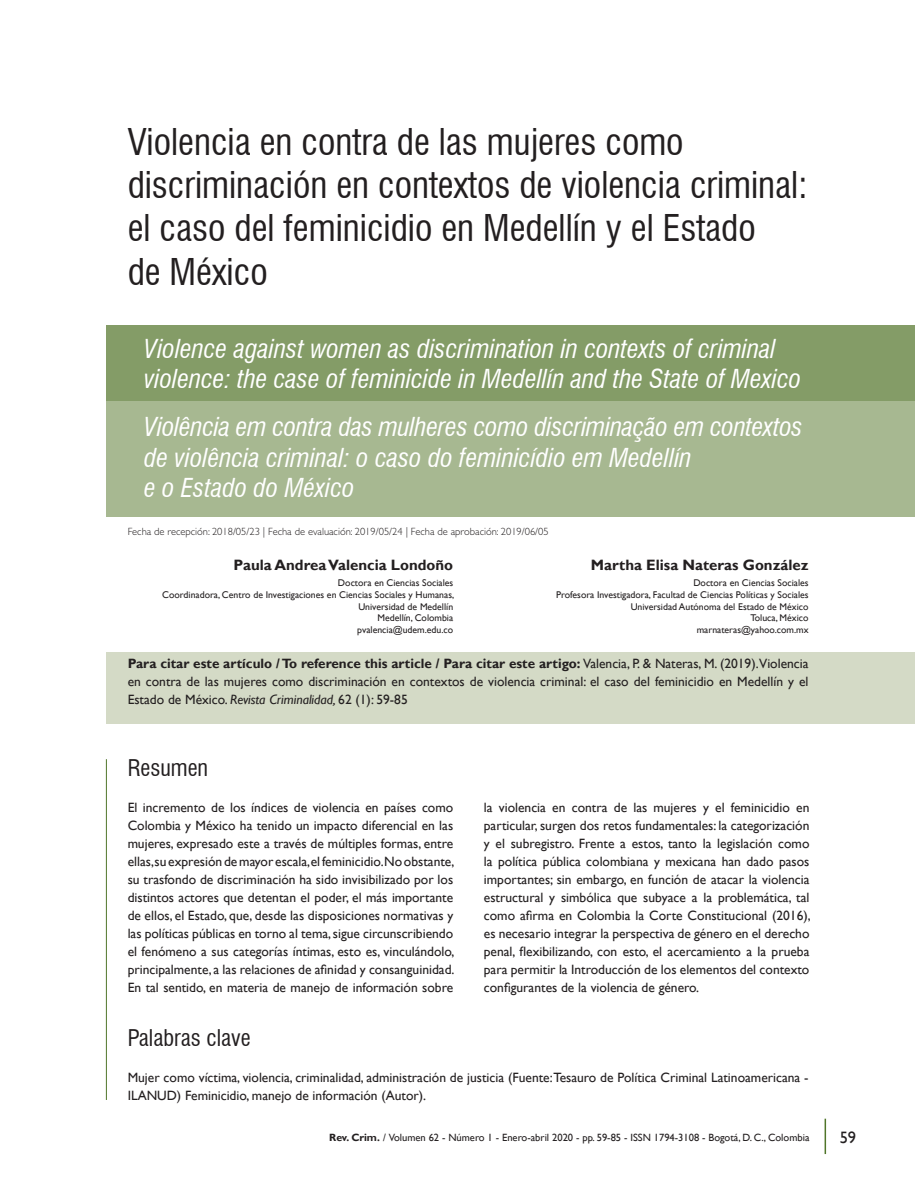
<style>
.page{position:relative;width:915px;height:1191px;background:#fff}
.page>*{position:absolute;margin:0;border:0;box-sizing:border-box;transform-origin:0 0}
.t1{font:condensed 36px/43.2px "Swiss 721 BT";color:#231f20}
.t2{font:italic condensed 25.5px/30.6px "Swiss 721 BT";color:#fff}
.t3{font:condensed 22.5px "Swiss 721 BT";color:#231f20}
.t4{font:16.5px "Gill Sans";color:#231f20}
.t5{font:700 15px "Gill Sans";color:#231f20}
.t6{font:13.5px/18px "Gill Sans";color:#231f20;text-align:justify}
.t7{font:10.5px "Gill Sans";color:#231f20}
.t8{font:300 10.5px "Gill Sans Std";color:#231f20}
.t9{font:9.75px/11.7px "Gill Sans";color:#231f20;text-align:right}
.s1{font-weight:700}
.s2{font-style:italic}
</style>
<div class="page">
<hr style="left:824px;top:1118px;width:1px;height:36px;background:#50752a">
<div style="left:106px;top:652px;width:808px;height:72px;background:#d4dac6"></div>
<div style="left:106px;top:325px;width:808px;height:78px;background:#849c67"></div>
<div style="left:106px;top:401px;width:808px;height:115px;background:#a7b891"></div>
<hr style="left:106px;top:759px;width:1px;height:341px;background:#50752a">
<h1 class="t1" style="left:128px;top:120px;width:681px">Violencia en contra de las mujeres como discriminación en contextos de violencia criminal: el caso del feminicidio en Medellín y el Estado<br>de México</h1>
<h2 class="t2" style="left:144px;top:333px;width:658px">Violence against women as discrimination in contexts of criminal violence: the case of feminicide in Medellín and the State of Mexico</h2>
<h2 class="t2" style="left:144px;top:411px;width:660px">Violência em contra das mulheres como discriminação em contextos de violência criminal: o caso do feminicídio em Medellín<br>e o Estado do México</h2>
<p class="t8" style="left:128px;top:526px;width:422px">Fecha de recepción: 2018/05/23 | Fecha de evaluación: 2019/05/24 | Fecha de aprobación: 2019/06/05</p>
<p class="t5" style="left:233px;top:556px;width:221px">Paula Andrea Valencia Londoño</p>
<p class="t9" style="left:162px;top:577px;width:293px">Doctora en Ciencias Sociales<br>Coordinadora, Centro de Investigaciones en Ciencias Sociales y Humanas, Universidad de Medellín<br>Medellín, Colombia<br>pvalencia@udem.edu.co</p>
<p class="t5" style="left:590px;top:556px;width:219px">Martha Elisa Nateras González</p>
<p class="t9" style="left:556px;top:577px;width:254px">Doctora en Ciencias Sociales<br>Profesora Investigadora, Facultad de Ciencias Políticas y Sociales Universidad Autónoma del Estado de México<br>Toluca, México<br>marnateras@yahoo.com.mx</p>
<p class="t6" style="left:128px;top:654px;width:682px"><span class="s1">Para citar este artículo / To reference this article / Para citar este artigo:</span> Valencia, P. &amp; Nateras, M. (2019).Violencia en contra de las mujeres como discriminación en contextos de violencia criminal: el caso del feminicidio en Medellín y el Estado de México. <span class="s2">Revista Criminalidad,</span> 62 (1): 59-85</p>
<h3 class="t3" style="left:128px;top:754px;width:82px">Resumen</h3>
<p class="t6" style="left:128px;top:798px;width:328px">El incremento de los índices de violencia en países como Colombia y México ha tenido un impacto diferencial en las mujeres, expresado este a través de múltiples formas, entre ellas,su expresión de mayor escala,el feminicidio.No obstante, su trasfondo de discriminación ha sido invisibilizado por los distintos actores que detentan el poder, el más importante de ellos, el Estado, que, desde las disposiciones normativas y las políticas públicas en torno al tema, sigue circunscribiendo el fenómeno a sus categorías íntimas, esto es, vinculándolo, principalmente, a las relaciones de afinidad y consanguinidad.<br>En tal sentido, en materia de manejo de información sobre</p>
<p class="t6" style="left:483px;top:798px;width:328px">la violencia en contra de las mujeres y el feminicidio en particular, surgen dos retos fundamentales: la categorización y el subregistro. Frente a estos, tanto la legislación como la política pública colombiana y mexicana han dado pasos importantes; sin embargo, en función de atacar la violencia estructural y simbólica que subyace a la problemática, tal como afirma en Colombia la Corte Constitucional (2016), es necesario integrar la perspectiva de género en el derecho penal, flexibilizando, con esto, el acercamiento a la prueba para permitir la Introducción de los elementos del contexto configurantes de la violencia de género.</p>
<h3 class="t3" style="left:128px;top:1024px;width:124px">Palabras clave</h3>
<p class="t6" style="left:128px;top:1068px;width:682px">Mujer como víctima, violencia, criminalidad, administración de justicia (Fuente: Tesauro de Política Criminal Latinoamericana -<br>ILANUD) Feminicidio, manejo de información (Autor).</p>
<p class="t7" style="left:329px;top:1131px;width:481px"><span class="s1">Rev. Crim.</span> <span class="s2">/</span> Volumen 62 - Número 1 - Enero-abril 2020 - pp. 59-85 - ISSN 1794-3108 - Bogotá, D. C., Colombia</p>
<p class="t4" style="left:839px;top:1127px;width:18px">59</p>
</div>
